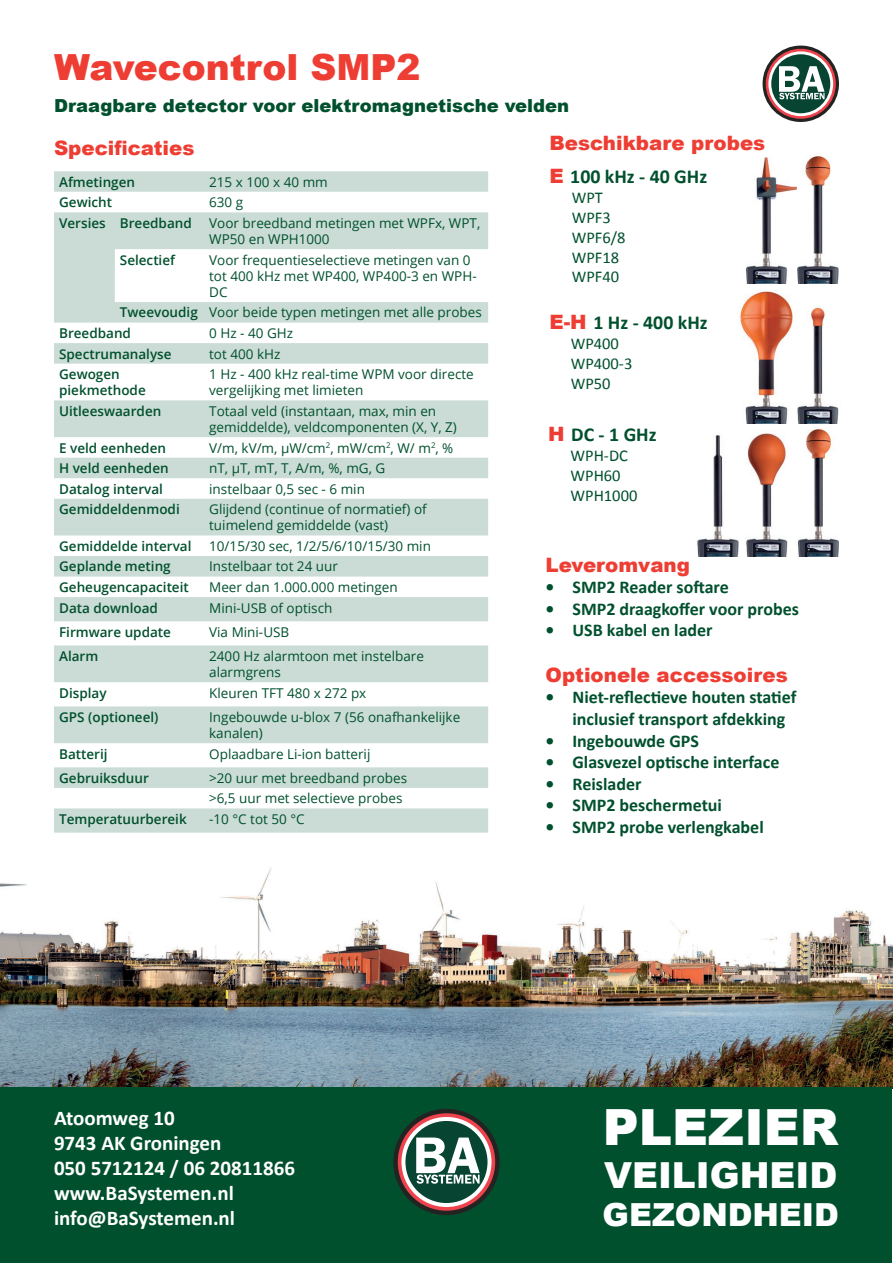
<style>
.page{position:relative;width:893px;height:1263px;background:#fff}
.page>*{position:absolute;margin:0;border:0;box-sizing:border-box;transform-origin:0 0}
.t1{font:900 49.95px "Arial";color:#fff}
.t2{font:900 36px "Arial";color:#ee3e34}
.t3{font:900 35.85px "Arial";color:#fff}
.t4{font:900 31.8px "Arial";color:#fff}
.t5{font:700 21px "Calibri";color:#fff}
.t6{font:900 19.8px "Arial";color:#ee3e34}
.t7{font:700 19.8px "Calibri";color:#00502e}
.t8{font:700 18px/21.6px "Calibri";color:#00502e}
.t9{font:900 18px "Arial";color:#00502e}
.t10{font:16.5px "Calibri";color:#00502e}
.t11{font:13.5px/16.2px "Open Sans";color:#00502e}
.t12{font:600 13.5px/16.2px "Open Sans";color:#00502e}
.s1{font-family:"Arial";font-weight:900;color:#ee3e34}
</style>
<div class="page">
<img style="left:0;top:867px;width:893px;height:221px">
<svg style="left:54px;top:171px;width:434px;height:21px"></svg>
<svg style="left:54px;top:212px;width:434px;height:621px;fill:#cadcd5"></svg>
<div style="left:54px;top:400px;width:434px;height:37px;background:#cadcd5"></div>
<svg style="left:763px;top:46px;width:76px;height:76px"></svg>
<svg style="left:766px;top:49px;width:70px;height:70px"></svg>
<svg style="left:768px;top:51px;width:65px;height:65px"></svg>
<div style="left:771px;top:54px;width:59px;height:59px;background:#074432;border-radius:50%"></div>
<svg style="left:779px;top:66px;width:46px;height:33px"></svg>
<div style="left:1px;top:1087px;width:891px;height:175px;background:#00502e"></div>
<div style="left:393px;top:1109px;width:107px;height:106px;background:#232322;border-radius:50%"></div>
<svg style="left:398px;top:1113px;width:97px;height:98px"></svg>
<svg style="left:401px;top:1117px;width:90px;height:90px"></svg>
<div style="left:405px;top:1121px;width:82px;height:82px;background:#074432;border-radius:50%"></div>
<svg style="left:416px;top:1137px;width:64px;height:47px"></svg>
<img style="left:697px;top:435px;width:42px;height:121px">
<img style="left:746px;top:433px;width:42px;height:123px">
<img style="left:797px;top:428px;width:42px;height:128px">
<img style="left:740px;top:291px;width:53px;height:132px">
<img style="left:797px;top:307px;width:42px;height:116px">
<img style="left:745px;top:156px;width:94px;height:128px">
<p class="t2" style="left:54px;top:41px;width:368px">Wavecontrol SMP2</p>
<p class="t9" style="left:54px;top:93px;width:517px">Draagbare detector voor elektromagnetische velden</p>
<p class="t6" style="left:54px;top:133px;width:142px">Specificaties</p>
<p class="t12" style="left:59px;top:173px;width:78px">Afmetingen</p>
<p class="t11" style="left:209px;top:173px;width:120px">215 x 100 x 40 mm</p>
<p class="t12" style="left:59px;top:194px;width:54px">Gewicht</p>
<p class="t11" style="left:209px;top:194px;width:36px">630 g</p>
<p class="t12" style="left:59px;top:215px;width:48px">Versies</p>
<p class="t12" style="left:120px;top:215px;width:73px">Breedband</p>
<p class="t11" style="left:209px;top:214px;width:273px">Voor breedband metingen met WPFx, WPT,<br>WP50 en WPH1000</p>
<p class="t12" style="left:120px;top:251px;width:57px">Selectief</p>
<p class="t11" style="left:209px;top:251px;width:269px">Voor frequentieselectieve metingen van 0 tot 400 kHz met WP400, WP400-3 en WPH-<br>DC</p>
<p class="t12" style="left:120px;top:304px;width:79px">Tweevoudig</p>
<p class="t11" style="left:209px;top:304px;width:274px">Voor beide typen metingen met alle probes</p>
<p class="t12" style="left:59px;top:325px;width:73px">Breedband</p>
<p class="t11" style="left:209px;top:325px;width:85px">0 Hz - 40 GHz</p>
<p class="t12" style="left:59px;top:345px;width:114px">Spectrumanalyse</p>
<p class="t11" style="left:209px;top:345px;width:73px">tot 400 kHz</p>
<p class="t12" style="left:59px;top:366px;width:88px">Gewogen piekmethode</p>
<p class="t11" style="left:209px;top:366px;width:266px">1 Hz - 400 kHz real-time WPM voor directe vergelijking met limieten</p>
<p class="t12" style="left:59px;top:403px;width:104px">Uitleeswaarden</p>
<p class="t11" style="left:209px;top:402px;width:249px">Totaal veld (instantaan, max, min en gemiddelde), veldcomponenten (X, Y, Z)</p>
<p class="t12" style="left:59px;top:439px;width:108px">E veld eenheden</p>
<p class="t11" style="left:209px;top:439px;width:246px">V/m, kV/m, µW/cm<sup>2</sup>, mW/cm<sup>2</sup>, W/ m<sup>2</sup>, %</p>
<p class="t12" style="left:59px;top:460px;width:111px">H veld eenheden</p>
<p class="t11" style="left:209px;top:460px;width:178px">nT, µT, mT, T, A/m, %, mG, G</p>
<p class="t12" style="left:59px;top:480px;width:105px">Datalog interval</p>
<p class="t11" style="left:209px;top:480px;width:157px">instelbaar 0,5 sec - 6 min</p>
<p class="t12" style="left:59px;top:501px;width:122px">Gemiddeldenmodi</p>
<p class="t11" style="left:209px;top:501px;width:219px">Glijdend (continue of normatief) of tuimelend gemiddelde (vast)</p>
<p class="t12" style="left:59px;top:538px;width:134px">Gemiddelde interval</p>
<p class="t11" style="left:209px;top:538px;width:223px">10/15/30 sec, 1/2/5/6/10/15/30 min</p>
<p class="t12" style="left:59px;top:558px;width:113px">Geplande meting</p>
<p class="t11" style="left:209px;top:558px;width:130px">Instelbaar tot 24 uur</p>
<p class="t12" style="left:59px;top:579px;width:131px">Geheugencapaciteit</p>
<p class="t11" style="left:209px;top:579px;width:190px">Meer dan 1.000.000 metingen</p>
<p class="t12" style="left:59px;top:599px;width:100px">Data download</p>
<p class="t11" style="left:209px;top:599px;width:125px">Mini-USB of optisch</p>
<p class="t12" style="left:59px;top:623px;width:113px">Firmware update</p>
<p class="t11" style="left:209px;top:623px;width:82px">Via Mini-USB</p>
<p class="t12" style="left:59px;top:648px;width:41px">Alarm</p>
<p class="t11" style="left:209px;top:648px;width:216px">2400 Hz alarmtoon met instelbare alarmgrens</p>
<p class="t12" style="left:59px;top:684px;width:49px">Display</p>
<p class="t11" style="left:209px;top:684px;width:159px">Kleuren TFT 480 x 272 px</p>
<p class="t12" style="left:59px;top:709px;width:101px">GPS (optioneel)</p>
<p class="t11" style="left:209px;top:708px;width:253px">Ingebouwde u-blox 7 (56 onafhankelijke kanalen)</p>
<p class="t12" style="left:59px;top:745px;width:50px">Batterij</p>
<p class="t11" style="left:209px;top:745px;width:163px">Oplaadbare Li-ion batterij</p>
<p class="t12" style="left:59px;top:769px;width:91px">Gebruiksduur</p>
<p class="t11" style="left:209px;top:769px;width:199px">&gt;20 uur met breedband probes</p>
<p class="t11" style="left:209px;top:790px;width:195px">&gt;6,5 uur met selectieve probes</p>
<p class="t12" style="left:59px;top:810px;width:129px">Temperatuurbereik</p>
<p class="t11" style="left:209px;top:810px;width:97px">-10 °C tot 50 °C</p>
<p class="t6" style="left:549px;top:128px;width:217px">Beschikbare probes</p>
<p class="t7" style="left:549px;top:164px;width:159px"><span class="s1">E</span> 100 kHz - 40 GHz</p>
<p class="t10" style="left:572px;top:187px;width:33px">WPT</p>
<p class="t10" style="left:572px;top:207px;width:41px">WPF3</p>
<p class="t10" style="left:572px;top:227px;width:55px">WPF6/8</p>
<p class="t10" style="left:572px;top:247px;width:49px">WPF18</p>
<p class="t10" style="left:572px;top:266px;width:49px">WPF40</p>
<p class="t7" style="left:549px;top:310px;width:160px"><span class="s1">E-H</span> 1 Hz - 400 kHz</p>
<p class="t10" style="left:571px;top:333px;width:50px">WP400</p>
<p class="t10" style="left:571px;top:353px;width:63px">WP400-3</p>
<p class="t10" style="left:571px;top:373px;width:41px">WP50</p>
<p class="t7" style="left:548px;top:422px;width:110px"><span class="s1">H</span> DC - 1 GHz</p>
<p class="t10" style="left:570px;top:445px;width:59px">WPH-DC</p>
<p class="t10" style="left:570px;top:465px;width:52px">WPH60</p>
<p class="t10" style="left:570px;top:485px;width:68px">WPH1000</p>
<p class="t6" style="left:545px;top:550px;width:146px">Leveromvang</p>
<p class="t8" style="left:545px;top:576px;width:185px">• SMP2 Reader softare</p>
<p class="t8" style="left:545px;top:598px;width:255px">• SMP2 draagkoffer voor probes</p>
<p class="t8" style="left:545px;top:620px;width:169px">• USB kabel en lader</p>
<p class="t6" style="left:545px;top:660px;width:244px">Optionele accessoires</p>
<p class="t8" style="left:572px;top:687px;width:225px;text-indent:-27px">• Niet-reflectieve houten statief inclusief transport afdekking</p>
<p class="t8" style="left:545px;top:730px;width:155px">• Ingebouwde GPS</p>
<p class="t8" style="left:545px;top:751px;width:235px">• Glasvezel optische interface</p>
<p class="t8" style="left:545px;top:773px;width:97px">• Reislader</p>
<p class="t8" style="left:545px;top:795px;width:178px">• SMP2 beschermetui</p>
<p class="t8" style="left:545px;top:816px;width:220px">• SMP2 probe verlengkabel</p>
<p class="t5" style="left:54px;top:1104px;width:122px">Atoomweg 10</p>
<p class="t5" style="left:54px;top:1129px;width:169px">9743 AK Groningen</p>
<p class="t5" style="left:54px;top:1154px;width:242px">050 5712124 / 06 20811866</p>
<p class="t5" style="left:54px;top:1180px;width:181px">www.BaSystemen.nl</p>
<p class="t5" style="left:54px;top:1205px;width:183px">info@BaSystemen.nl</p>
<p class="t1" style="left:603px;top:1090px;width:237px">PLEZIER</p>
<p class="t3" style="left:604px;top:1149px;width:235px">VEILIGHEID</p>
<p class="t4" style="left:603px;top:1191px;width:238px">GEZONDHEID</p>
</div>
